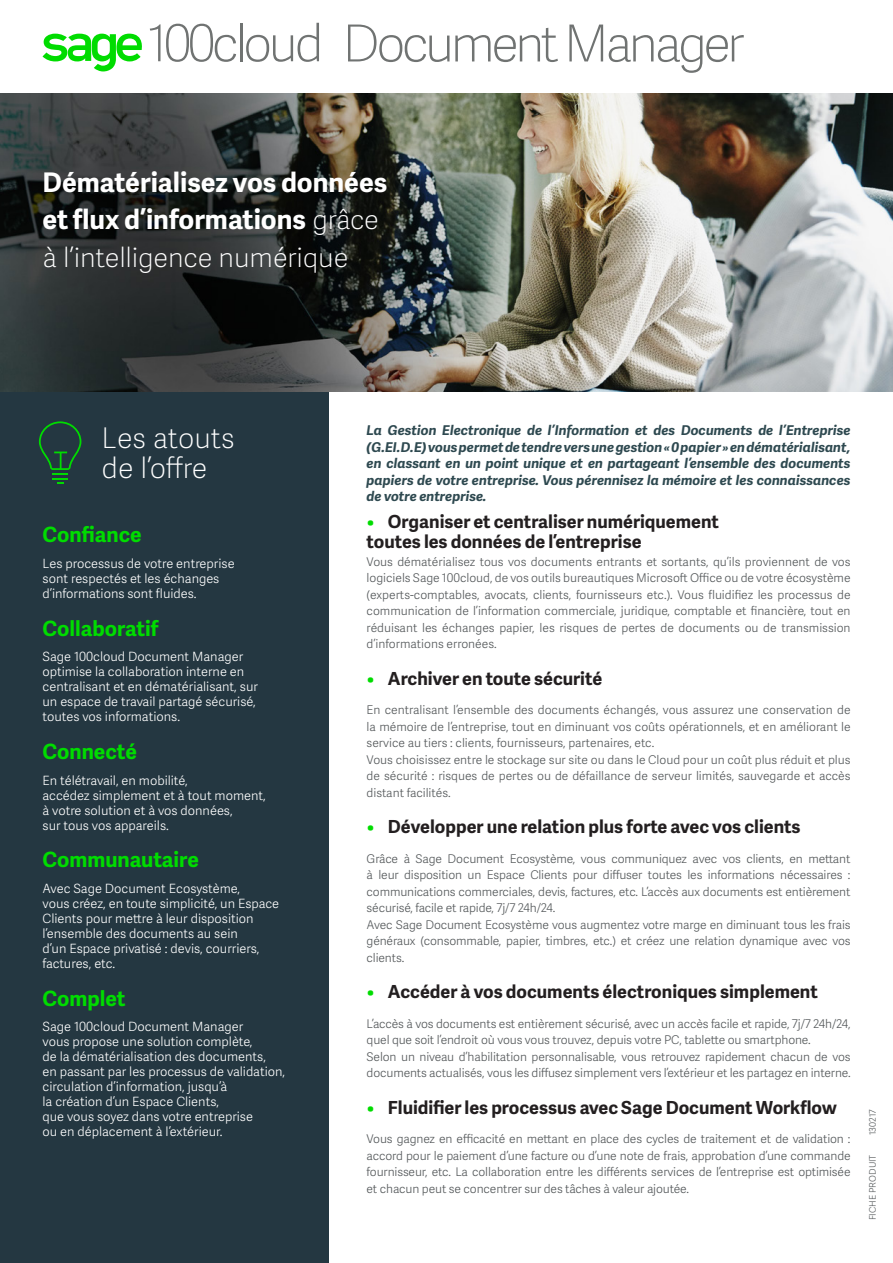
<style>
.page{position:relative;width:893px;height:1263px;background:#fff}
.page>*{position:absolute;margin:0;border:0;box-sizing:border-box;transform-origin:0 0}
.Ligne_titre__gauche{font:51px "Adelle Sans SAGE Th";letter-spacing:-.075em;color:#707372}
.les_atouts_de_l_offr{font:28.5px "Adelle Sans SAGE Th";letter-spacing:-.005em;color:#fff}
.Titre_header_Mid_Cya{font:700 27px "Adelle Sans SAGE";color:#fff}
.Titre_header_Mid_Cya-2{font:27px "Adelle Sans SAGE Th";letter-spacing:-.005em;color:#fff}
.Petit_Titre_ital_non{font:700 21px "Adelle Sans SAGE";color:#00dc00}
.t1{font:700 18px/19.5px "Adelle Sans SAGE";color:#231f20}
.Chapo_Mid_Cyan{font:italic 700 13.5px/16.5px "Adelle Sans SAGE";color:#2e4950;text-align:justify}
.Body_sidebar{font:12.75px/15px "Adelle Sans SAGE Lt";color:#fff}
.Body_8pt{font:12px/16.5px "Adelle Sans SAGE Lt";letter-spacing:-.01em;color:#54585a;text-align:justify}
.t2{font:9px "Adelle Sans SAGE Lt";color:#54585a}
.s1{font-family:"Adelle Sans SAGE Th";font-weight:400}
.s2{color:#00dc00}
</style>
<div class="page">
<div style="left:0;top:384px;width:329px;height:879px;background:#243741"></div>
<img style="left:0;top:94px;width:893px;height:297px">
<svg style="left:43px;top:34px;width:99px;height:38px"></svg>
<svg style="left:39px;top:421px;width:42px;height:63px"></svg>
<p class="Ligne_titre__gauche" style="left:147px;top:7px;width:598px">100cloud Document Manager</p>
<p class="Titre_header_Mid_Cya" style="left:43px;top:162px;width:346px">Dématérialisez vos données</p>
<p class="Titre_header_Mid_Cya" style="left:43px;top:200px;width:338px">et flux d’informations <span class="s1">grâce</span></p>
<p class="Titre_header_Mid_Cya-2" style="left:43px;top:238px;width:307px">à l’intelligence numérique</p>
<p class="les_atouts_de_l_offr" style="left:102px;top:418px;width:135px">Les atouts</p>
<p class="les_atouts_de_l_offr" style="left:102px;top:448px;width:107px">de l’offre</p>
<p class="Petit_Titre_ital_non" style="left:43px;top:519px;width:101px">Confiance</p>
<p class="Body_sidebar" style="left:43px;top:555px;width:194px">Les processus de votre entreprise sont respectés et les échanges d’informations sont fluides.</p>
<p class="Petit_Titre_ital_non" style="left:43px;top:613px;width:117px">Collaboratif</p>
<p class="Body_sidebar" style="left:43px;top:649px;width:217px">Sage 100cloud Document Manager optimise la collaboration interne en centralisant et en dématérialisant, sur un espace de travail partagé sécurisé, toutes vos informations.</p>
<p class="Petit_Titre_ital_non" style="left:43px;top:736px;width:96px">Connecté</p>
<p class="Body_sidebar" style="left:43px;top:772px;width:225px">En télétravail, en mobilité,<br>accédez simplement et à tout moment, à votre solution et à vos données,<br>sur tous vos appareils.</p>
<p class="Petit_Titre_ital_non" style="left:43px;top:844px;width:158px">Communautaire</p>
<p class="Body_sidebar" style="left:43px;top:880px;width:238px">Avec Sage Document Ecosystème,<br>vous créez, en toute simplicité, un Espace Clients pour mettre à leur disposition l’ensemble des documents au sein<br>d’un Espace privatisé : devis, courriers, factures, etc.</p>
<p class="Petit_Titre_ital_non" style="left:43px;top:983px;width:84px">Complet</p>
<p class="Body_sidebar" style="left:43px;top:1019px;width:244px">Sage 100cloud Document Manager<br>vous propose une solution complète,<br>de la dématérialisation des documents,<br>en passant par les processus de validation, circulation d’information, jusqu’à<br>la création d’un Espace Clients,<br>que vous soyez dans votre entreprise<br>ou en déplacement à l’extérieur.</p>
<p class="Chapo_Mid_Cyan" style="left:367px;top:422px;width:485px">La Gestion Electronique de l’Information et des Documents de l’Entreprise (G.EI.D.E) vous permet de tendre vers une gestion « 0 papier » en dématérialisant, en classant en un point unique et en partageant l’ensemble des documents papiers de votre entreprise. Vous pérennisez la mémoire et les connaissances de votre entreprise.</p>
<p class="t1" style="left:367px;top:511px;width:354px"><span class="s2">•</span> Organiser et centraliser numériquement toutes les données de l’entreprise</p>
<p class="Body_8pt" style="left:367px;top:553px;width:485px">Vous dématérialisez tous vos documents entrants et sortants, qu’ils proviennent de vos logiciels Sage 100cloud, de vos outils bureautiques Microsoft Office ou de votre écosystème (experts-comptables, avocats, clients, fournisseurs etc.). Vous fluidifiez les processus de communication de l’information commerciale, juridique, comptable et financière, tout en réduisant les échanges papier, les risques de pertes de documents ou de transmission d’informations erronées.</p>
<p class="t1" style="left:367px;top:668px;width:237px"><span class="s2">•</span> Archiver en toute sécurité</p>
<p class="Body_8pt" style="left:367px;top:701px;width:485px">En centralisant l’ensemble des documents échangés, vous assurez une conservation de la mémoire de l’entreprise, tout en diminuant vos coûts opérationnels, et en améliorant le service au tiers : clients, fournisseurs, partenaires, etc.</p>
<p class="Body_8pt" style="left:367px;top:751px;width:485px">Vous choisissez entre le stockage sur site ou dans le Cloud pour un coût plus réduit et plus de sécurité : risques de pertes ou de défaillance de serveur limités, sauvegarde et accès distant facilités.</p>
<p class="t1" style="left:367px;top:816px;width:435px"><span class="s2">•</span> Développer une relation plus forte avec vos clients</p>
<p class="Body_8pt" style="left:367px;top:850px;width:485px">Grâce à Sage Document Ecosystème, vous communiquez avec vos clients, en mettant à leur disposition un Espace Clients pour diffuser toutes les informations nécessaires : communications commerciales, devis, factures, etc. L’accès aux documents est entièrement sécurisé, facile et rapide, 7j/7 24h/24.</p>
<p class="Body_8pt" style="left:367px;top:916px;width:485px">Avec Sage Document Ecosystème vous augmentez votre marge en diminuant tous les frais généraux (consommable, papier, timbres, etc.) et créez une relation dynamique avec vos clients.</p>
<p class="t1" style="left:367px;top:981px;width:453px"><span class="s2">•</span> Accéder à vos documents électroniques simplement</p>
<p class="Body_8pt" style="left:367px;top:1015px;width:485px">L’accès à vos documents est entièrement sécurisé, avec un accès facile et rapide, 7j/7 24h/24, quel que soit l’endroit où vous vous trouvez, depuis votre PC, tablette ou smartphone.</p>
<p class="Body_8pt" style="left:367px;top:1048px;width:485px">Selon un niveau d’habilitation personnalisable, vous retrouvez rapidement chacun de vos documents actualisés, vous les diffusez simplement vers l’extérieur et les partagez en interne.</p>
<p class="t1" style="left:367px;top:1097px;width:472px"><span class="s2">•</span> Fluidifier les processus avec Sage Document Workflow</p>
<p class="Body_8pt" style="left:367px;top:1130px;width:485px">Vous gagnez en efficacité en mettant en place des cycles de traitement et de validation : accord pour le paiement d’une facture ou d’une note de frais, approbation d’une commande fournisseur, etc. La collaboration entre les différents services de l’entreprise est optimisée et chacun peut se concentrer sur des tâches à valeur ajoutée.</p>
<p class="t2" style="left:866px;top:1135px;width:27px;rotate:-90deg">130217</p>
<p class="t2" style="left:866px;top:1220px;width:67px;rotate:-90deg">FICHE PRODUIT</p>
</div>
